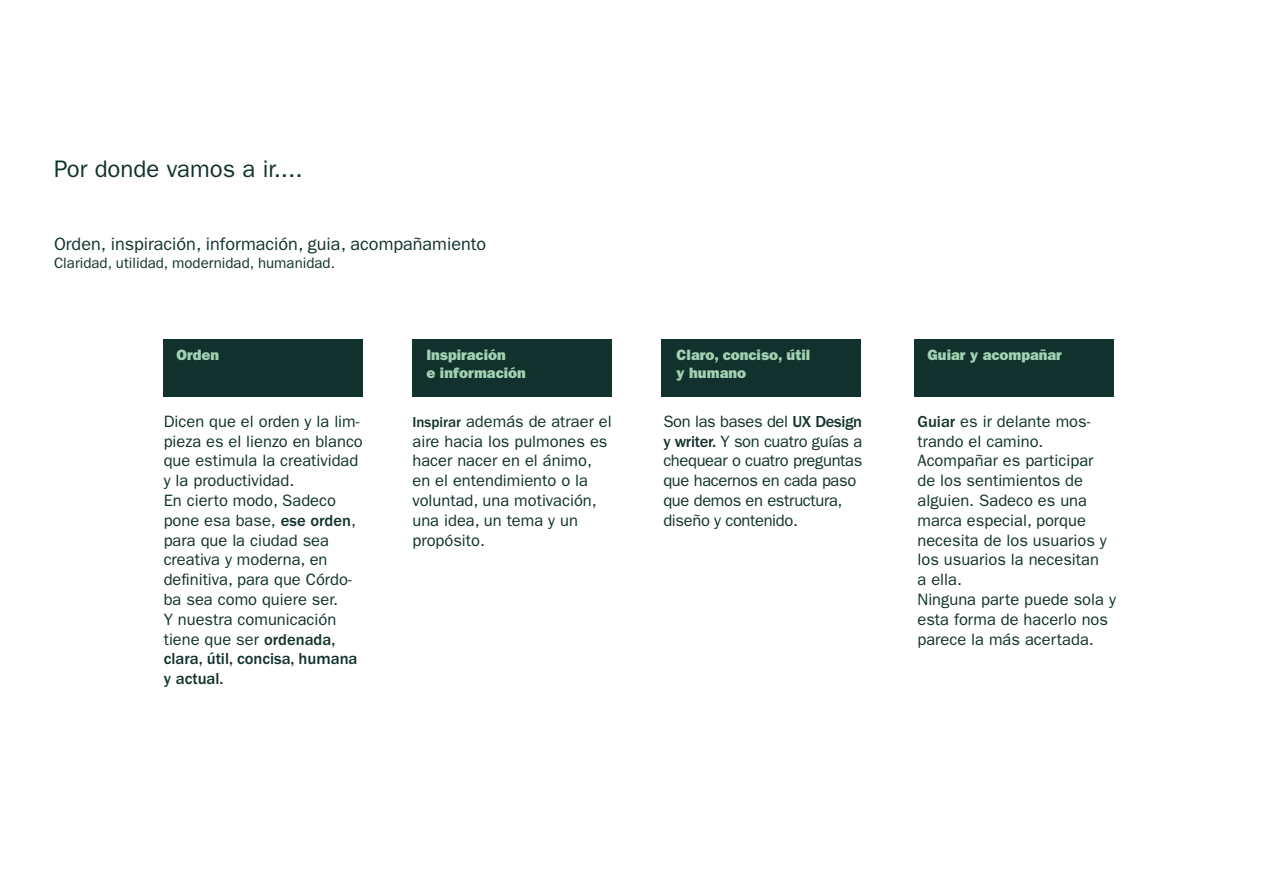
<style>
.page{position:relative;width:1263px;height:893px;background:#fff}
.page>*{position:absolute;margin:0;border:0;box-sizing:border-box;transform-origin:0 0}
.t1{font:24px "ITC Franklin Gothic Std";color:#11322c}
.t2{font:18px "ITC Franklin Gothic Std";color:#11322c}
.t3{font:16.5px/19.8px "ITC Franklin Gothic Std";color:#11322c}
.t4{font:16.5px/19.8px "ITC Franklin Gothic Std";letter-spacing:-.02em;color:#11322c}
.t5{font:15px/18px "ITC Franklin Gothic Std Hvy";color:#a1d1b2}
.t6{font:15px "ITC Franklin Gothic Std";color:#11322c}
.s1{font-weight:500}
.s2{font-weight:500;font-size:15px}
</style>
<div class="page">
<div style="left:164px;top:339px;width:199px;height:58px;background:#11322c"></div>
<div style="left:412px;top:339px;width:200px;height:58px;background:#11322c"></div>
<div style="left:661px;top:339px;width:199px;height:58px;background:#11322c"></div>
<div style="left:914px;top:339px;width:199px;height:58px;background:#11322c"></div>
<h1 class="t1" style="left:54px;top:155px;width:250px">Por donde vamos a ir....</h1>
<p class="t2" style="left:54px;top:233px;width:434px">Orden, inspiración, información, guia, acompañamiento</p>
<p class="t6" style="left:54px;top:254px;width:283px">Claridad, utilidad, modernidad, humanidad.</p>
<p class="t5" style="left:177px;top:346px;width:44px">Orden</p>
<p class="t5" style="left:426px;top:346px;width:101px">Inspiración<br>e información</p>
<p class="t5" style="left:677px;top:346px;width:135px">Claro, conciso, útil y humano</p>
<p class="t5" style="left:927px;top:346px;width:136px">Guiar y acompañar</p>
<p class="t3" style="left:164px;top:411px;width:201px">Dicen que el orden y la lim&shy;pieza es el lienzo en blanco que estimula la creatividad y la productividad.<br>En cierto modo, Sadeco pone esa base, <span class="s1">ese orden</span>, para que la ciudad sea creativa y moderna, en definitiva, para que Córdo&shy;ba sea como quiere ser.<br>Y nuestra comunicación tiene que ser <span class="s1">ordenada, clara, útil, concisa, humana y actual.</span></p>
<p class="t3" style="left:412px;top:411px;width:201px"><span class="s2">Inspirar</span> además de atraer el aire hacia los pulmones es hacer nacer en el ánimo, en el entendimiento o la voluntad, una motivación, una idea, un tema y un propósito.</p>
<p class="t4" style="left:663px;top:411px;width:200px">Son las bases del <span class="s1">UX Design y writer.</span> Y son cuatro guías a chequear o cuatro preguntas que hacernos en cada paso que demos en estructura, diseño y contenido.</p>
<p class="t3" style="left:917px;top:411px;width:200px"><span class="s1">Guiar</span> es ir delante mos&shy;trando el camino.<br>Acompañar es participar<br>de los sentimientos de alguien. Sadeco es una marca especial, porque necesita de los usuarios y los usuarios la necesitan<br>a ella.<br>Ninguna parte puede sola y esta forma de hacerlo nos parece la más acertada.</p>
</div>
